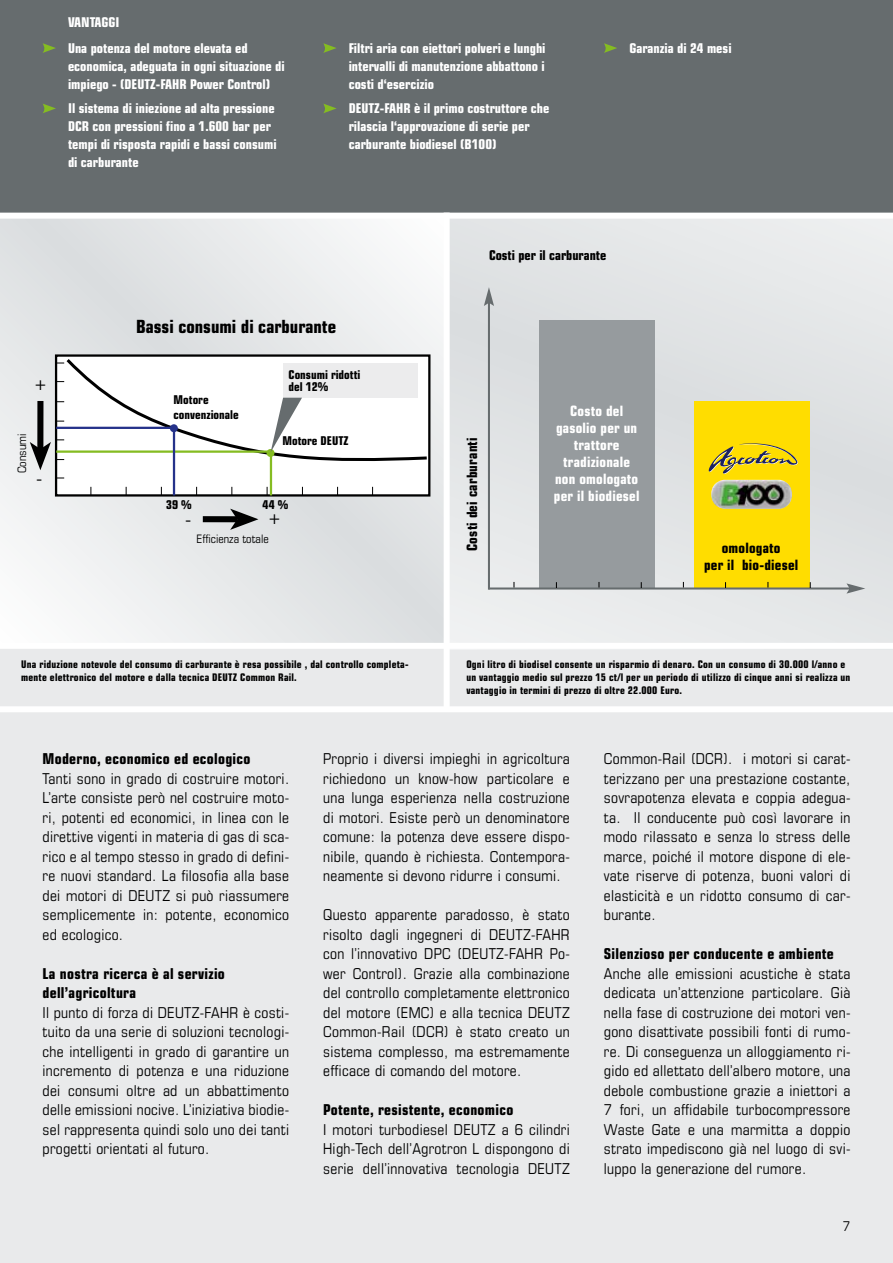
<style>
.page{position:relative;width:893px;height:1263px;background:#e9eaeb}
.page>*{position:absolute;margin:0;border:0;box-sizing:border-box;transform-origin:0 0}
.t1{font:700 condensed 18.15px "Eurostile";color:#000}
.t2{font:800 18.15px "Futura";color:#000}
.t3{font:condensed 15px/19.5px "Eurostile";letter-spacing:.02em;color:#000;text-align:justify}
.t4{font:700 condensed 15px/19.5px "Eurostile";letter-spacing:.02em;color:#000}
.t5{font:700 condensed 14.25px/17.1px "Eurostile";letter-spacing:.015em;color:#fff;text-align:center}
.t6{font:700 condensed 14.25px/17.1px "Eurostile";letter-spacing:.015em;color:#000;text-align:center}
.t7{font:700 condensed 13.5px/18px "Eurostile";color:#fff}
.t8{font:700 condensed 13.5px "Eurostile";color:#000}
.t9{font:condensed 13.5px "Eurostile";color:#000}
.t10{font:700 condensed 12.15px/14.5px "Eurostile";color:#000}
.t11{font:condensed 11.7px "Eurostile";color:#000}
.t12{font:700 condensed 10.5px/12.6px "Eurostile";letter-spacing:.02em;color:#000}
</style>
<div class="page">
<svg style="left:0;top:219px;width:444px;height:424px"></svg>
<div style="left:203px;top:516px;width:34px;height:6px;background:#000"></div>
<svg style="left:230px;top:509px;width:28px;height:21px"></svg>
<svg style="left:30px;top:356px;width:400px;height:142px;background:#e8e9e8"></svg>
<div style="left:0;top:0;width:893px;height:213px;background:#666c6e"></div>
<svg style="left:43px;top:43px;width:13px;height:10px"></svg>
<svg style="left:43px;top:104px;width:13px;height:9px"></svg>
<svg style="left:323px;top:43px;width:13px;height:10px"></svg>
<svg style="left:323px;top:104px;width:14px;height:9px"></svg>
<svg style="left:604px;top:43px;width:13px;height:10px"></svg>
<div style="left:446px;top:215px;width:447px;height:434px;background:#e3e5e6"></div>
<hr style="left:488px;top:302px;width:2px;height:288px;background:#666c6e">
<svg style="left:484px;top:287px;width:10px;height:19px"></svg>
<div style="left:694px;top:401px;width:115px;height:188px;background:#fd0"></div>
<div style="left:539px;top:320px;width:116px;height:268px;background:#969b9e"></div>
<img style="left:711px;top:480px;width:81px;height:29px">
<hr style="left:490px;top:587px;width:360px;height:2px;background:#666c6e">
<svg style="left:846px;top:583px;width:19px;height:11px"></svg>
<svg style="left:708px;top:443px;width:90px;height:31px"></svg>
<div style="left:444px;top:213px;width:6px;height:497px;background:#fff"></div>
<div style="left:0;top:706px;width:893px;height:6px;background:#fff"></div>
<div style="left:0;top:643px;width:893px;height:6px;background:#fff"></div>
<div style="left:0;top:213px;width:893px;height:6px;background:#fff"></div>
<p class="t7" style="left:68px;top:10px;width:181px;line-height:25.5px">VANTAGGI<br>Una potenza del motore elevata ed</p>
<p class="t7" style="left:68px;top:57px;width:218px">economica, adeguata in ogni situazione di impiego - (DEUTZ-FAHR Power Control)</p>
<p class="t7" style="left:68px;top:99px;width:210px">Il sistema di iniezione ad alta pressione DCR con pressioni fino a 1.600 bar per tempi di risposta rapidi e bassi consumi di carburante</p>
<p class="t7" style="left:349px;top:39px;width:198px;text-align:justify">Filtri aria con eiettori polveri e lunghi intervalli di manutenzione abbattono i costi d‘esercizio</p>
<p class="t7" style="left:349px;top:99px;width:202px">DEUTZ-FAHR è il primo costruttore che rilascia l‘approvazione di serie per carburante biodiesel (B100)</p>
<p class="t7" style="left:629px;top:39px;width:104px">Garanzia di 24 mesi</p>
<p class="t2" style="left:35px;top:372px;width:12px">+</p>
<p class="t11" style="left:15px;top:473px;width:41px;rotate:-90deg">Consumi</p>
<p class="t2" style="left:37px;top:468px;width:7px">-</p>
<p class="t1" style="left:136px;top:316px;width:202px">Bassi consumi di carburante</p>
<p class="t10" style="left:174px;top:393px;width:67px">Motore convenzionale</p>
<p class="t10" style="left:289px;top:369px;width:73px;line-height:12.1px">Consumi ridotti del 12%</p>
<p class="t10" style="left:283px;top:433px;width:68px">Motore DEUTZ</p>
<p class="t10" style="left:166px;top:498px;width:27px">39 %</p>
<p class="t10" style="left:263px;top:498px;width:27px">44 %</p>
<p class="t2" style="left:185px;top:508px;width:7px">-</p>
<p class="t2" style="left:269px;top:507px;width:12px">+</p>
<p class="t11" style="left:197px;top:532px;width:74px">Efficienza totale</p>
<p class="t8" style="left:489px;top:247px;width:119px">Costi per il carburante</p>
<p class="t6" style="left:463px;top:551px;width:115px;rotate:-90deg">Costi dei carburanti</p>
<p class="t5" style="left:554px;top:402px;width:87px">Costo del gasolio per un trattore tradizionale non omologato per il biodiesel</p>
<p class="t6" style="left:704px;top:539px;width:96px">omologato<br>per il bio-diesel</p>
<p class="t12" style="left:21px;top:658px;width:389px">Una riduzione notevole del consumo di carburante è resa possibile , dal controllo completa&shy;mente elettronico del motore e dalla tecnica DEUTZ Common Rail.</p>
<p class="t12" style="left:466px;top:658px;width:386px">Ogni litro di biodisel consente un risparmio di denaro. Con un consumo di 30.000 l/anno e un vantaggio medio sul prezzo 15 ct/l per un periodo di utilizzo di cinque anni si realizza un vantaggio in termini di prezzo di oltre 22.000 Euro.</p>
<p class="t4" style="left:43px;top:749px;width:209px">Moderno, economico ed ecologico</p>
<p class="t3" style="left:43px;top:768px;width:248px">Tanti sono in grado di costruire motori.<br>L’arte consiste però nel costruire moto&shy;ri, potenti ed economici, in linea con le direttive vigenti in materia di gas di sca&shy;rico e al tempo stesso in grado di defini&shy;re nuovi standard. La filosofia alla base dei motori di DEUTZ si può riassumere semplicemente in: potente, economico ed ecologico.</p>
<p class="t4" style="left:43px;top:963px;width:184px">La nostra ricerca è al servizio dell’agricoltura</p>
<p class="t3" style="left:43px;top:1002px;width:248px">Il punto di forza di DEUTZ-FAHR è costi&shy;tuito da una serie di soluzioni tecnologi&shy;che intelligenti in grado di garantire un incremento di potenza e una riduzione dei consumi oltre ad un abbattimento delle emissioni nocive. L’iniziativa biodie&shy;sel rappresenta quindi solo uno dei tanti progetti orientati al futuro.</p>
<p class="t3" style="left:323px;top:749px;width:248px">Proprio i diversi impieghi in agricoltura richiedono un know-how particolare e una lunga esperienza nella costruzione di motori. Esiste però un denominatore comune: la potenza deve essere dispo&shy;nibile, quando è richiesta. Contempora&shy;neamente si devono ridurre i consumi.</p>
<p class="t3" style="left:323px;top:905px;width:248px">Questo apparente paradosso, è stato risolto dagli ingegneri di DEUTZ-FAHR con l’innovativo DPC (DEUTZ-FAHR Po&shy;wer Control). Grazie alla combinazione del controllo completamente elettronico del motore (EMC) e alla tecnica DEUTZ Common-Rail (DCR) è stato creato un sistema complesso, ma estremamente efficace di comando del motore.</p>
<p class="t4" style="left:323px;top:1100px;width:192px">Potente, resistente, economico</p>
<p class="t3" style="left:323px;top:1119px;width:248px">I motori turbodiesel DEUTZ a 6 cilindri High-Tech dell’Agrotron L dispongono di serie dell’innovativa tecnologia DEUTZ</p>
<p class="t3" style="left:604px;top:749px;width:248px">Common-Rail (DCR). i motori si carat&shy;terizzano per una prestazione costante, sovrapotenza elevata e coppia adegua&shy;ta. Il conducente può così lavorare in modo rilassato e senza lo stress delle marce, poiché il motore dispone di ele&shy;vate riserve di potenza, buoni valori di elasticità e un ridotto consumo di car&shy;burante.</p>
<p class="t4" style="left:604px;top:944px;width:232px">Silenzioso per conducente e ambiente</p>
<p class="t3" style="left:604px;top:963px;width:248px">Anche alle emissioni acustiche è stata dedicata un’attenzione particolare. Già nella fase di costruzione dei motori ven&shy;gono disattivate possibili fonti di rumo&shy;re. Di conseguenza un alloggiamento ri&shy;gido ed allettato dell’albero motore, una debole combustione grazie a iniettori a 7 fori, un affidabile turbocompressore Waste Gate e una marmitta a doppio strato impediscono già nel luogo di svi&shy;luppo la generazione del rumore.</p>
<p class="t9" style="left:843px;top:1218px;width:9px">7</p>
</div>
